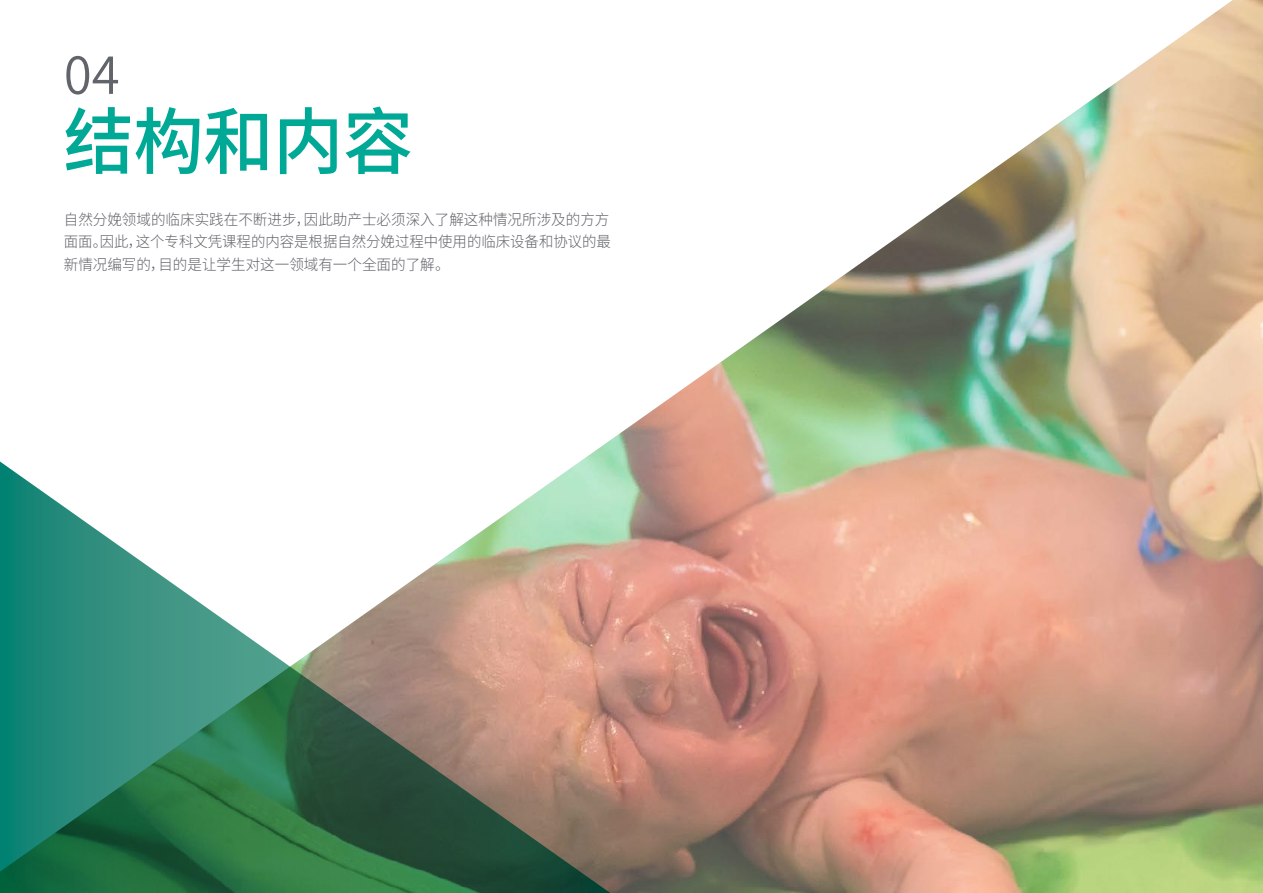
<style>
.page{position:relative;width:1263px;height:893px;background:#fff}
.page>*{position:absolute;margin:0;border:0;box-sizing:border-box;transform-origin:0 0}
.t1{font:500 72px "Source Han Sans CN";color:#00a996}
.t2{font:52.5px "Source Han Sans CN";color:#61646a}
.t3{font:300 15px/22.5px "Source Han Sans CN";color:#61646a;text-align:justify}
</style>
<div class="page">
<img style="left:602px;top:0;width:661px;height:893px">
<svg style="left:0;top:446px;width:640px;height:447px"></svg>
<h2 class="t2" style="left:64px;top:45px;width:57px">04</h2>
<h1 class="t1" style="left:64px;top:101px;width:351px">结构和内容</h1>
<p class="t3" style="left:64px;top:208px;width:549px">自然分娩领域的临床实践在不断进步，因此助产士必须深入了解这种情况所涉及的方方面面。因此，这个专科文凭课程的内容是根据自然分娩过程中使用的临床设备和协议的最新情况编写的，目的是让学生对这一领域有一个全面的了解。</p>
</div>
